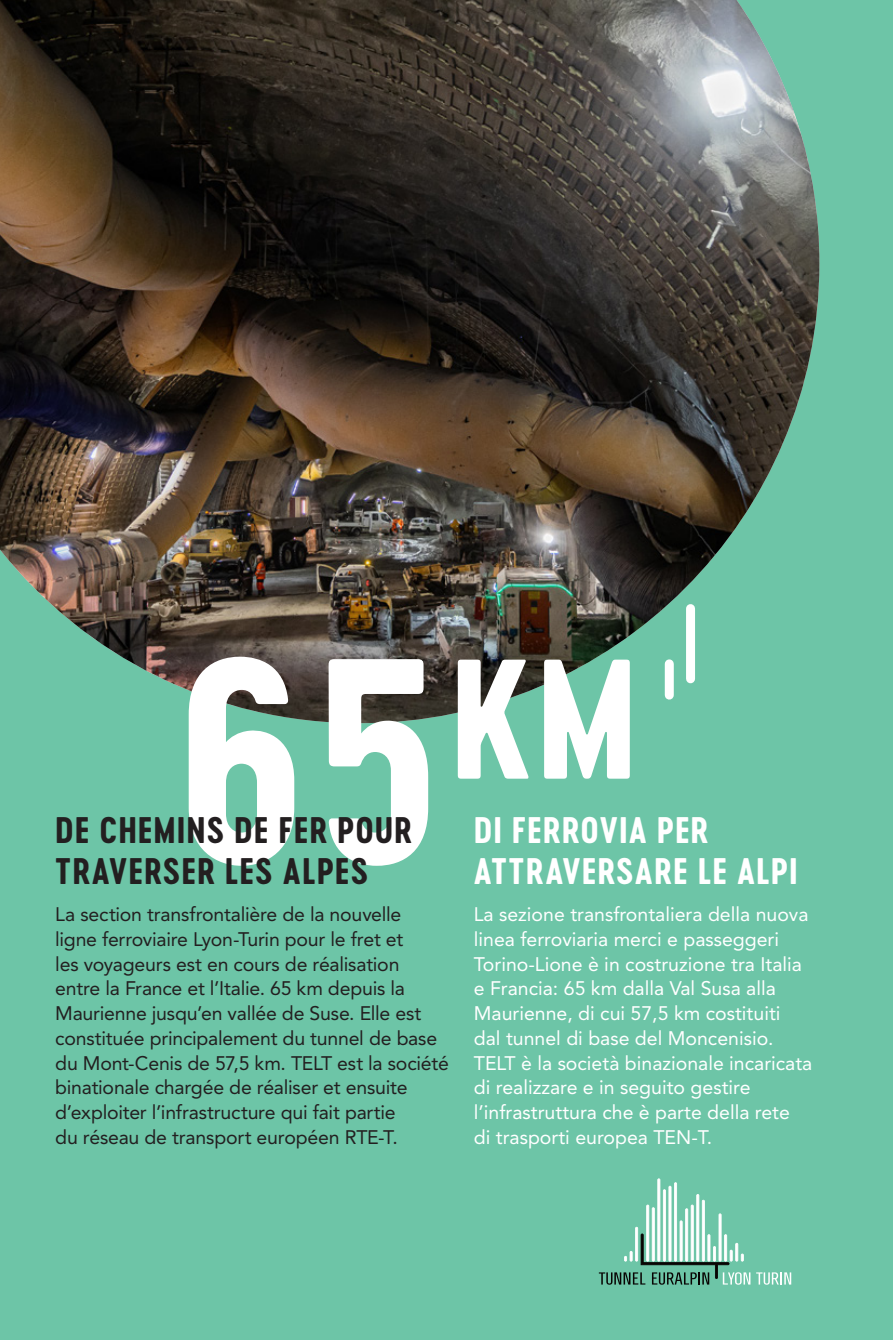
<style>
.page{position:relative;width:893px;height:1340px;background:#fff}
.page>*{position:absolute;margin:0;border:0;box-sizing:border-box;transform-origin:0 0}
.t1{font:272.1px "Cervo Neue Bold Neue";color:#fff}
.t2{font:34.5px/40.5px "Cervo Neue Bold Neue";letter-spacing:.025em;color:#231f20}
.t3{font:34.5px/40.5px "Cervo Neue Bold Neue";letter-spacing:.03em;color:#fff}
.t4{font:19.5px/24.8px "Avenir LT Std";letter-spacing:-.01em;color:#231f20}
.t5{font:19.5px/24.8px "Avenir LT Std";color:#fff}
</style>
<div class="page">
<div style="left:0;top:0;width:893px;height:1339px;background:#6dc5a7"></div>
<img style="left:0;top:0;width:819px;height:723px">
<div style="left:665px;top:664px;width:9px;height:31px;background:#fff"></div>
<div style="left:686px;top:608px;width:9px;height:71px;background:#fff"></div>
<svg style="left:756px;top:1272px;width:35px;height:12px"></svg>
<hr style="left:635px;top:1226px;width:3px;height:35px;background:#fff;border-radius:2px">
<hr style="left:646px;top:1204px;width:3px;height:57px;background:#fff;border-radius:2px">
<hr style="left:652px;top:1207px;width:3px;height:54px;background:#fff;border-radius:2px">
<hr style="left:657px;top:1178px;width:3px;height:83px;background:#fff;border-radius:2px">
<hr style="left:663px;top:1189px;width:3px;height:72px;background:#fff;border-radius:2px">
<hr style="left:668px;top:1185px;width:3px;height:76px;background:#fff;border-radius:2px">
<hr style="left:674px;top:1182px;width:3px;height:79px;background:#fff;border-radius:2px">
<hr style="left:680px;top:1220px;width:3px;height:41px;background:#fff;border-radius:2px">
<hr style="left:685px;top:1208px;width:3px;height:53px;background:#fff;border-radius:2px">
<hr style="left:691px;top:1204px;width:3px;height:57px;background:#fff;border-radius:2px">
<hr style="left:696px;top:1193px;width:3px;height:68px;background:#fff;border-radius:2px">
<hr style="left:702px;top:1199px;width:3px;height:62px;background:#fff;border-radius:2px">
<svg style="left:718px;top:1213px;width:4px;height:48px"></svg>
<hr style="left:719px;top:1214px;width:2px;height:46px;background:#fff">
<svg style="left:599px;top:1233px;width:151px;height:51px"></svg>
<h1 class="t1" style="left:176px;top:575px;width:464px">65<sup>KM</sup></h1>
<h2 class="t2" style="left:55px;top:809px;width:358px">DE CHEMINS DE FER POUR<br>TRAVERSER LES ALPES</h2>
<p class="t4" style="left:55px;top:902px;width:395px">La section transfrontalière de la nouvelle<br>ligne ferroviaire Lyon-Turin pour le fret et<br>les voyageurs est en cours de réalisation entre la France et l’Italie. 65 km depuis la Maurienne jusqu’en vallée de Suse. Elle est constituée principalement du tunnel de base du Mont-Cenis de 57,5 km. TELT est la société binationale chargée de réaliser et ensuite d’exploiter l’infrastructure qui fait partie<br>du réseau de transport européen RTE-T.</p>
<h2 class="t3" style="left:474px;top:809px;width:326px">DI FERROVIA PER<br>ATTRAVERSARE LE ALPI</h2>
<p class="t5" style="left:474px;top:902px;width:340px">La sezione transfrontaliera della nuova linea ferroviaria merci e passeggeri Torino-Lione è in costruzione tra Italia e Francia: 65 km dalla Val Susa alla Maurienne, di cui 57,5 km costituiti<br>dal tunnel di base del Moncenisio.<br>TELT è la società binazionale incaricata di realizzare e in seguito gestire l’infrastruttura che è parte della rete<br>di trasporti europea TEN-T.</p>
</div>
